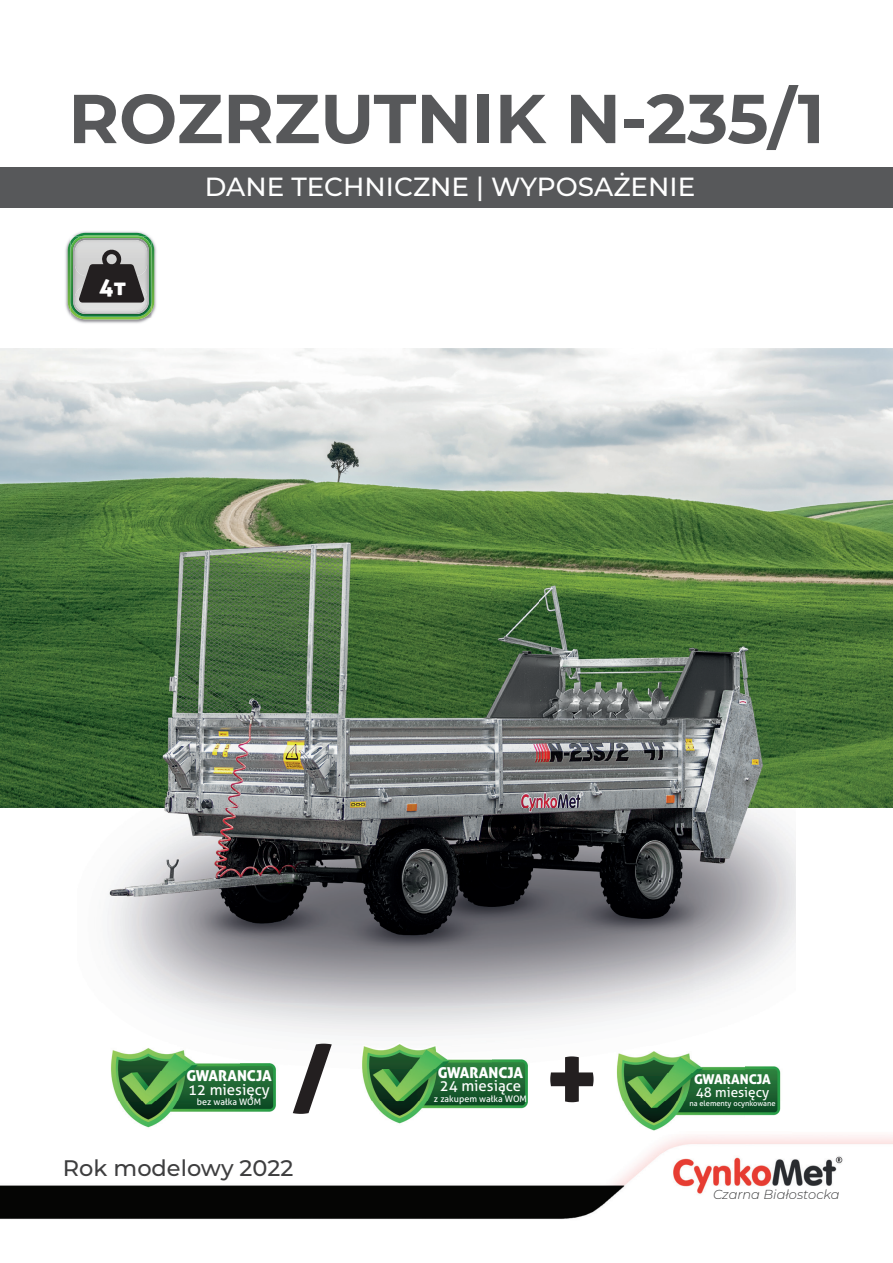
<style>
.page{position:relative;width:893px;height:1263px;background:#fff}
.page>*{position:absolute;margin:0;border:0;box-sizing:border-box;transform-origin:0 0}
.t1{font:96px "Aller Display";color:#231f20}
.t2{font:700 69px "Montserrat";color:#57585a}
.t3{font:500 26.25px "Montserrat";color:#fff}
.t4{font:24px "Aller Display";color:#fff}
.t5{font:500 22.5px "Montserrat";color:#3e3e3f}
.t6{font:15px "Aller";color:#fff}
.t7{font:15px "Aller Display";color:#fff}
.t8{font:13.5px "Aller";color:#fff}
.t9{font:13.5px "Aller Display";color:#fff}
.t10{font:italic 300 13.05px "Montserrat";color:#3e3e3f}
.t11{font:9px "Aller";color:#fff}
.t12{font:7.5px "Aller";color:#fff}
</style>
<div class="page">
<img style="left:0;top:1135px;width:893px;height:84px">
<img style="left:0;top:348px;width:893px;height:460px">
<div style="left:0;top:167px;width:893px;height:40px;background:#57585a"></div>
<img style="left:65px;top:231px;width:92px;height:93px">
<img style="left:70px;top:236px;width:82px;height:81px">
<img style="left:73px;top:238px;width:76px;height:76px">
<img style="left:75px;top:303px;width:72px;height:9px">
<svg style="left:68px;top:233px;width:79px;height:70px;background:#778177"></svg>
<img style="left:78px;top:395px;width:718px;height:642px">
<img style="left:362px;top:1044px;width:166px;height:80px">
<img style="left:111px;top:1048px;width:165px;height:80px">
<img style="left:616px;top:1051px;width:165px;height:80px">
<h2 class="t2" style="left:68px;top:69px;width:758px">ROZRZUTNIK N-235/1</h2>
<h3 class="t3" style="left:205px;top:168px;width:492px">DANE TECHNICZNE | WYPOSAŻENIE</h3>
<h3 class="t4" style="left:99px;top:272px;width:29px">4t</h3>
<h3 class="t7" style="left:186px;top:1066px;width:87px">GWARANCJA</h3>
<h3 class="t6" style="left:188px;top:1080px;width:83px">12 miesięcy</h3>
<p class="t11" style="left:197px;top:1096px;width:66px">bez wałka WOM</p>
<h1 class="t1" style="left:292px;top:1018px;width:41px">/</h1>
<h3 class="t5" style="left:63px;top:1152px;width:232px">Rok modelowy 2022</h3>
<h3 class="t7" style="left:438px;top:1063px;width:87px">GWARANCJA</h3>
<h3 class="t6" style="left:440px;top:1077px;width:83px">24 miesiące</h3>
<p class="t11" style="left:434px;top:1093px;width:94px">z zakupem wałka WOM</p>
<h1 class="t1" style="left:544px;top:1018px;width:57px">+</h1>
<h3 class="t9" style="left:694px;top:1070px;width:78px">GWARANCJA</h3>
<h3 class="t8" style="left:696px;top:1084px;width:75px">48 miesięcy</h3>
<p class="t12" style="left:689px;top:1099px;width:88px">na elementy ocynkowane</p>
<h3 class="t10" style="left:713px;top:1186px;width:128px">Czarna Białostocka</h3>
</div>
